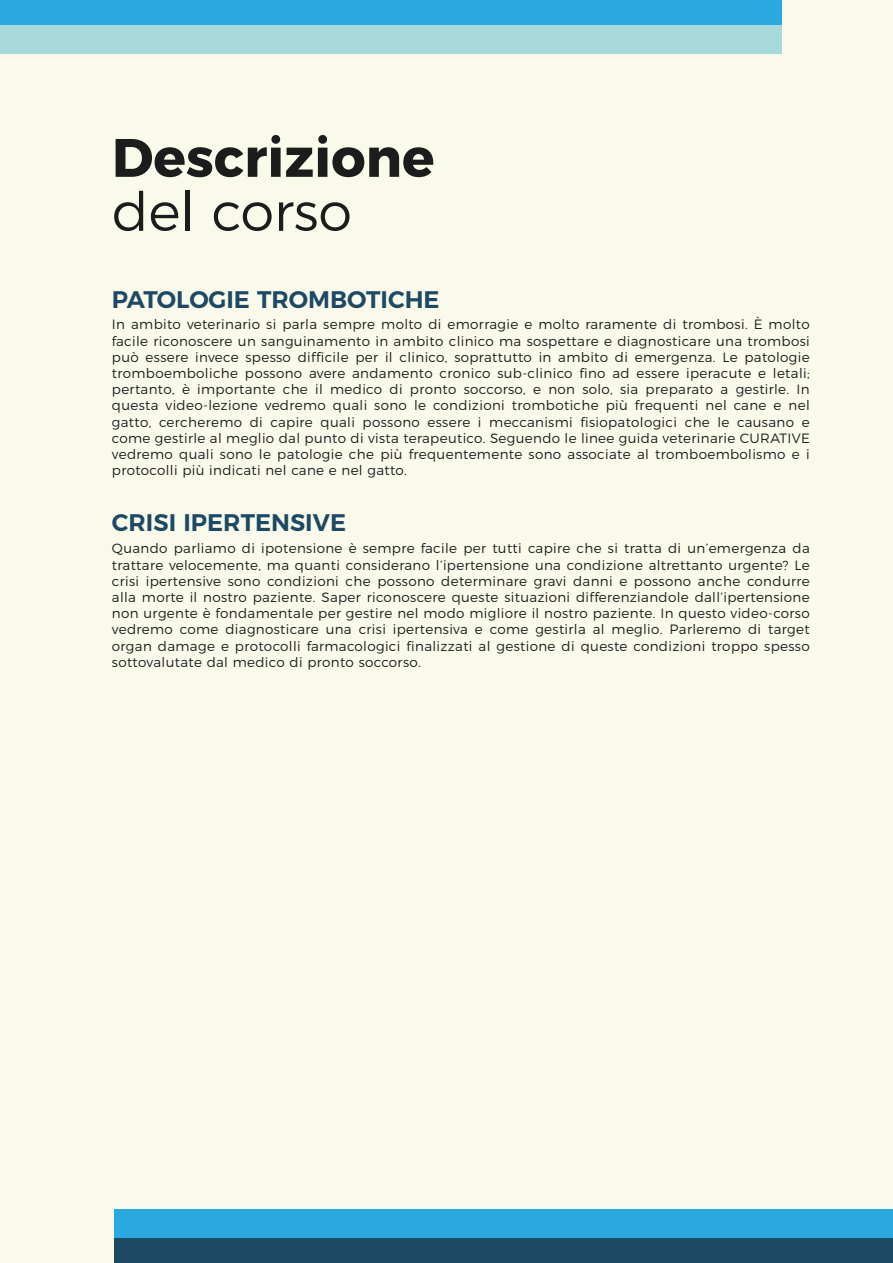
<style>
.page{position:relative;width:893px;height:1263px;background:#fafaeb}
.page>*{position:absolute;margin:0;border:0;box-sizing:border-box;transform-origin:0 0}
.t1{font:700 54px "Montserrat";color:#1c1c1c}
.t2{font:300 54px "Montserrat";color:#1c1c1c}
.t3{font:600 24px "Montserrat";color:#1d4965}
.t4{font:300 13.5px/16.2px "Montserrat";letter-spacing:.025em;color:#1c1c1c;text-align:justify}
</style>
<div class="page">
<div style="left:0;top:0;width:781px;height:26px;background:#2aa9e0"></div>
<div style="left:114px;top:1237px;width:779px;height:26px;background:#1d4965"></div>
<div style="left:0;top:26px;width:781px;height:28px;background:#a8d9db"></div>
<div style="left:114px;top:1209px;width:779px;height:28px;background:#2aa9e0"></div>
<p class="t1" style="left:112px;top:113px;width:324px">Descrizione</p>
<p class="t2" style="left:112px;top:169px;width:241px">del corso</p>
<p class="t3" style="left:112px;top:280px;width:329px">PATOLOGIE TROMBOTICHE</p>
<p class="t4" style="left:112px;top:315px;width:699px">In ambito veterinario si parla sempre molto di emorragie e molto raramente di trombosi. È molto facile riconoscere un sanguinamento in ambito clinico ma sospettare e diagnosticare una trombosi può essere invece spesso difficile per il clinico, soprattutto in ambito di emergenza. Le patologie tromboemboliche possono avere andamento cronico sub-clinico fino ad essere iperacute e letali; pertanto, è importante che il medico di pronto soccorso, e non solo, sia preparato a gestirle. In questa video-lezione vedremo quali sono le condizioni trombotiche più frequenti nel cane e nel gatto, cercheremo di capire quali possono essere i meccanismi fisiopatologici che le causano e come gestirle al meglio dal punto di vista terapeutico. Seguendo le linee guida veterinarie CURATIVE vedremo quali sono le patologie che più frequentemente sono associate al tromboembolismo e i protocolli più indicati nel cane e nel gatto.</p>
<p class="t3" style="left:112px;top:503px;width:236px">CRISI IPERTENSIVE</p>
<p class="t4" style="left:112px;top:539px;width:699px">Quando parliamo di ipotensione è sempre facile per tutti capire che si tratta di un’emergenza da trattare velocemente, ma quanti considerano l’ipertensione una condizione altrettanto urgente? Le crisi ipertensive sono condizioni che possono determinare gravi danni e possono anche condurre alla morte il nostro paziente. Saper riconoscere queste situazioni differenziandole dall’ipertensione non urgente è fondamentale per gestire nel modo migliore il nostro paziente. In questo video-corso vedremo come diagnosticare una crisi ipertensiva e come gestirla al meglio. Parleremo di target organ damage e protocolli farmacologici finalizzati al gestione di queste condizioni troppo spesso sottovalutate dal medico di pronto soccorso.</p>
</div>
